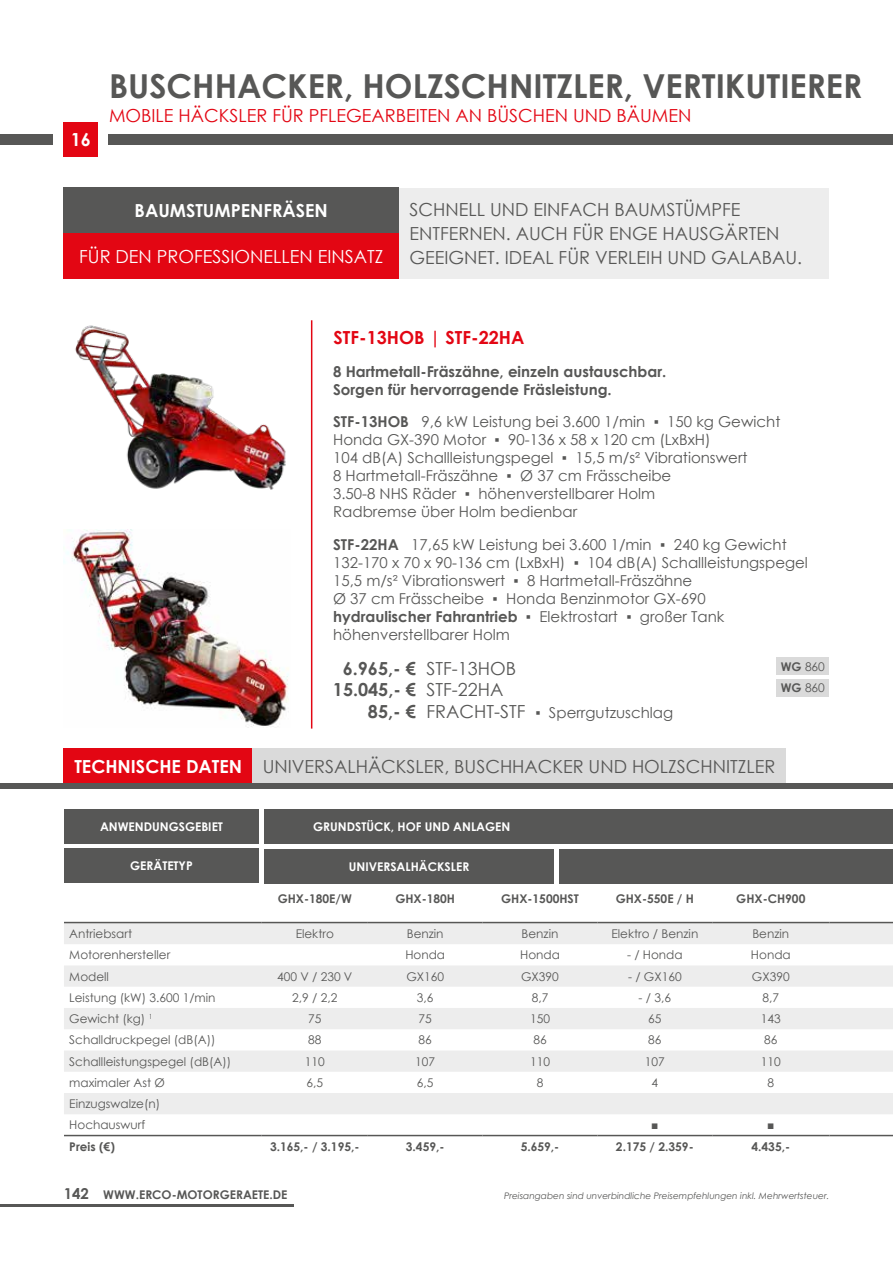
<style>
.page{position:relative;width:893px;height:1263px;background:#fff}
.page>*{position:absolute;margin:0;border:0;box-sizing:border-box;transform-origin:0 0}
.t1{font:700 33px "Century Gothic";color:#575756}
.t2{font:18px/24px "Century Gothic";color:#575756}
.t3{font:18px "Century Gothic";color:#e30613}
.t4{font:18px "Century Gothic";color:#fff}
.t5{font:700 18px/21.6px "Century Gothic";color:#575756;text-align:right}
.t6{font:700 18px "Century Gothic";color:#fff}
.t7{font:700 18px "Century Gothic";color:#e30613}
.t8{font:15px/18px "Century Gothic";color:#575756}
.t9{font:700 15px/18px "Century Gothic";color:#575756}
.t10{font:12px/21.5px "Century Gothic";color:#575756}
.t11{font:700 12px "Century Gothic";color:#575756}
.t12{font:700 12px "Century Gothic";color:#fff}
.t13{font:italic 9px "Century Gothic";color:#575756}
.s1{font-weight:700}
.s2{font-size:18px}
.s3{font-weight:700;color:#fff}
.s4{font-size:15px}
</style>
<div class="page">
<div style="left:109px;top:134px;width:784px;height:11px;background:#575756"></div>
<div style="left:0;top:134px;width:53px;height:11px;background:#575756"></div>
<div style="left:64px;top:122px;width:34px;height:35px;background:#e30613"></div>
<div style="left:264px;top:849px;width:290px;height:34px;background:#575756"></div>
<div style="left:264px;top:810px;width:629px;height:34px;background:#575756"></div>
<div style="left:64px;top:849px;width:195px;height:34px;background:#575756"></div>
<div style="left:64px;top:810px;width:195px;height:34px;background:#575756"></div>
<div style="left:0;top:783px;width:893px;height:5px;background:#575756"></div>
<div style="left:64px;top:748px;width:189px;height:35px;background:#e30613"></div>
<div style="left:252px;top:748px;width:534px;height:35px;background:#dadada"></div>
<img style="left:75px;top:325px;width:211px;height:165px">
<img style="left:64px;top:529px;width:225px;height:199px">
<hr style="left:0;top:1204px;width:294px;height:3px;background:#575756">
<div style="left:776px;top:657px;width:53px;height:18px;background:#dadada"></div>
<div style="left:776px;top:679px;width:53px;height:17px;background:#dadada"></div>
<hr style="left:311px;top:320px;width:1px;height:408px;background:#e30613">
<svg style="left:64px;top:923px;width:829px;height:191px;fill:#ededed"></svg>
<hr style="left:64px;top:922px;width:198px;height:1px;background:#575756">
<hr style="left:262px;top:922px;width:106px;height:1px;background:#575756">
<hr style="left:368px;top:922px;width:115px;height:1px;background:#575756">
<hr style="left:483px;top:922px;width:114px;height:1px;background:#575756">
<hr style="left:597px;top:922px;width:115px;height:1px;background:#575756">
<hr style="left:712px;top:922px;width:117px;height:1px;background:#575756">
<hr style="left:829px;top:922px;width:64px;height:1px;background:#575756">
<hr style="left:64px;top:1135px;width:198px;height:1px;background:#575756">
<hr style="left:262px;top:1135px;width:106px;height:1px;background:#575756">
<hr style="left:368px;top:1135px;width:115px;height:1px;background:#575756">
<hr style="left:483px;top:1135px;width:114px;height:1px;background:#575756">
<hr style="left:597px;top:1135px;width:115px;height:1px;background:#575756">
<hr style="left:712px;top:1135px;width:117px;height:1px;background:#575756">
<hr style="left:829px;top:1135px;width:64px;height:1px;background:#575756">
<div style="left:559px;top:849px;width:334px;height:34px;background:#575756"></div>
<div style="left:64px;top:188px;width:765px;height:90px;background:#ededed"></div>
<div style="left:64px;top:188px;width:335px;height:45px;background:#575756"></div>
<div style="left:64px;top:233px;width:335px;height:45px;background:#e30613"></div>
<p class="t6" style="left:71px;top:126px;width:22px">16</p>
<h1 class="t1" style="left:109px;top:61px;width:755px">BUSCHHACKER, HOLZSCHNITZLER, VERTIKUTIERER</h1>
<p class="t3" style="left:109px;top:103px;width:584px">MOBILE HÄCKSLER FÜR PFLEGEARBEITEN AN BÜSCHEN UND BÄUMEN</p>
<p class="t6" style="left:135px;top:197px;width:195px">BAUMSTUMPENFRÄSEN</p>
<p class="t4" style="left:79px;top:243px;width:306px">FÜR DEN PROFESSIONELLEN EINSATZ</p>
<p class="t2" style="left:410px;top:197px;width:394px">SCHNELL UND EINFACH BAUMSTÜMPFE<br>ENTFERNEN. AUCH FÜR ENGE HAUSGÄRTEN<br>GEEIGNET. IDEAL FÜR VERLEIH UND GALABAU.</p>
<p class="t7" style="left:334px;top:324px;width:192px">STF-13HOB | STF-22HA</p>
<p class="t9" style="left:333px;top:362px;width:335px">8 Hartmetall-Fräszähne, einzeln austauschbar.<br>Sorgen für hervorragende Fräsleistung.</p>
<p class="t8" style="left:333px;top:413px;width:449px"><span class="s1">STF-13HOB</span> 9,6 kW Leistung bei 3.600 1/min ▪ 150 kg Gewicht Honda GX-390 Motor ▪ 90-136 x 58 x 120 cm (LxBxH)<br>104 dB(A) Schallleistungspegel ▪ 15,5 m/s² Vibrationswert<br>8 Hartmetall-Fräszähne ▪ Ø 37 cm Frässcheibe<br>3.50-8 NHS Räder ▪ höhenverstellbarer Holm<br>Radbremse über Holm bedienbar</p>
<p class="t8" style="left:333px;top:535px;width:476px"><span class="s1">STF-22HA</span> 17,65 kW Leistung bei 3.600 1/min ▪ 240 kg Gewicht 132-170 x 70 x 90-136 cm (LxBxH) ▪ 104 dB(A) Schallleistungspegel 15,5 m/s² Vibrationswert ▪ 8 Hartmetall-Fräszähne<br>Ø 37 cm Frässcheibe ▪ Honda Benzinmotor GX-690<br><span class="s1">hydraulischer Fahrantrieb</span> ▪ Elektrostart ▪ großer Tank höhenverstellbarer Holm</p>
<p class="t5" style="left:333px;top:657px;width:84px">6.965,- €<br>15.045,- €<br>85,- €</p>
<p class="t2" style="left:426px;top:657px;width:91px;line-height:21.6px">STF-13HOB<br>STF-22HA</p>
<p class="t8" style="left:426px;top:703px;width:248px"><span class="s2">FRACHT-STF</span> ▪ Sperrgutzuschlag</p>
<p class="t10" style="left:781px;top:655px;width:46px"><span class="s1">WG</span> 860<br><span class="s1">WG</span> 860</p>
<p class="t2" style="left:74px;top:754px;width:702px"><span class="s3">TECHNISCHE DATEN</span> UNIVERSALHÄCKSLER, BUSCHHACKER UND HOLZSCHNITZLER</p>
<p class="t12" style="left:100px;top:818px;width:124px">ANWENDUNGSGEBIET</p>
<p class="t12" style="left:130px;top:857px;width:64px">GERÄTETYP</p>
<p class="t12" style="left:313px;top:818px;width:199px">GRUNDSTÜCK, HOF UND ANLAGEN</p>
<p class="t12" style="left:349px;top:857px;width:122px">UNIVERSALHÄCKSLER</p>
<p class="t11" style="left:278px;top:889px;width:76px">GHX-180E/W</p>
<p class="t11" style="left:395px;top:889px;width:61px">GHX-180H</p>
<p class="t11" style="left:501px;top:889px;width:79px">GHX-1500HST</p>
<p class="t11" style="left:616px;top:889px;width:80px">GHX-550E / H</p>
<p class="t11" style="left:736px;top:889px;width:71px">GHX-CH900</p>
<p class="t10" style="left:69px;top:923px;width:64px">Antriebsart</p>
<p class="t10" style="left:296px;top:923px;width:40px">Elektro</p>
<p class="t10" style="left:407px;top:923px;width:38px">Benzin</p>
<p class="t10" style="left:522px;top:923px;width:38px">Benzin</p>
<p class="t10" style="left:611px;top:923px;width:88px">Elektro / Benzin</p>
<p class="t10" style="left:752px;top:923px;width:38px">Benzin</p>
<p class="t10" style="left:69px;top:944px;width:103px">Motorenhersteller</p>
<p class="t10" style="left:405px;top:944px;width:41px">Honda</p>
<p class="t10" style="left:520px;top:944px;width:41px">Honda</p>
<p class="t10" style="left:627px;top:944px;width:57px">- / Honda</p>
<p class="t10" style="left:751px;top:944px;width:41px">Honda</p>
<p class="t10" style="left:69px;top:965px;width:41px">Modell</p>
<p class="t10" style="left:277px;top:965px;width:77px">400 V / 230 V</p>
<p class="t10" style="left:406px;top:965px;width:39px">GX160</p>
<p class="t10" style="left:521px;top:965px;width:39px">GX390</p>
<p class="t10" style="left:628px;top:965px;width:55px">- / GX160</p>
<p class="t10" style="left:752px;top:965px;width:39px">GX390</p>
<p class="t10" style="left:69px;top:986px;width:148px">Leistung (kW) 3.600 1/min</p>
<p class="t10" style="left:292px;top:986px;width:47px">2,9 / 2,2</p>
<p class="t10" style="left:417px;top:986px;width:18px">3,6</p>
<p class="t10" style="left:532px;top:986px;width:18px">8,7</p>
<p class="t10" style="left:639px;top:986px;width:34px">- / 3,6</p>
<p class="t10" style="left:762px;top:986px;width:18px">8,7</p>
<p class="t10" style="left:69px;top:1008px;width:85px">Gewicht (kg) <sup>1</sup></p>
<p class="t10" style="left:308px;top:1008px;width:15px">75</p>
<p class="t10" style="left:419px;top:1008px;width:15px">75</p>
<p class="t10" style="left:530px;top:1008px;width:21px">150</p>
<p class="t10" style="left:648px;top:1008px;width:15px">65</p>
<p class="t10" style="left:761px;top:1008px;width:21px">143</p>
<p class="t10" style="left:69px;top:1029px;width:148px">Schalldruckpegel (dB(A))</p>
<p class="t10" style="left:308px;top:1029px;width:15px">88</p>
<p class="t10" style="left:419px;top:1029px;width:15px">86</p>
<p class="t10" style="left:533px;top:1029px;width:15px">86</p>
<p class="t10" style="left:648px;top:1029px;width:15px">86</p>
<p class="t10" style="left:764px;top:1029px;width:15px">86</p>
<p class="t10" style="left:69px;top:1050px;width:164px">Schallleistungspegel (dB(A))</p>
<p class="t10" style="left:305px;top:1050px;width:21px">110</p>
<p class="t10" style="left:415px;top:1050px;width:21px">107</p>
<p class="t10" style="left:530px;top:1050px;width:21px">110</p>
<p class="t10" style="left:645px;top:1050px;width:21px">107</p>
<p class="t10" style="left:761px;top:1050px;width:21px">110</p>
<p class="t10" style="left:69px;top:1072px;width:97px">maximaler Ast Ø</p>
<p class="t10" style="left:306px;top:1072px;width:18px">6,5</p>
<p class="t10" style="left:417px;top:1072px;width:18px">6,5</p>
<p class="t10" style="left:537px;top:1072px;width:8px">8</p>
<p class="t10" style="left:651px;top:1072px;width:8px">4</p>
<p class="t10" style="left:767px;top:1072px;width:8px">8</p>
<p class="t10" style="left:69px;top:1093px;width:92px">Einzugswalze(n)<br>Hochauswurf</p>
<p class="t10" style="left:651px;top:1114px;width:9px">■</p>
<p class="t10" style="left:767px;top:1114px;width:9px">■</p>
<p class="t11" style="left:69px;top:1137px;width:47px">Preis (€)</p>
<p class="t11" style="left:270px;top:1137px;width:91px">3.165,- / 3.195,-</p>
<p class="t11" style="left:406px;top:1137px;width:40px">3.459,-</p>
<p class="t11" style="left:521px;top:1137px;width:40px">5.659,-</p>
<p class="t11" style="left:616px;top:1137px;width:79px">2.175 / 2.359-</p>
<p class="t11" style="left:751px;top:1137px;width:40px">4.435,-</p>
<p class="t11" style="left:64px;top:1186px;width:225px"><span class="s4">142</span> WWW.ERCO-MOTORGERAETE.DE</p>
<p class="t13" style="left:504px;top:1190px;width:327px">Preisangaben sind unverbindliche Preisempfehlungen inkl. Mehrwertsteuer.</p>
</div>
